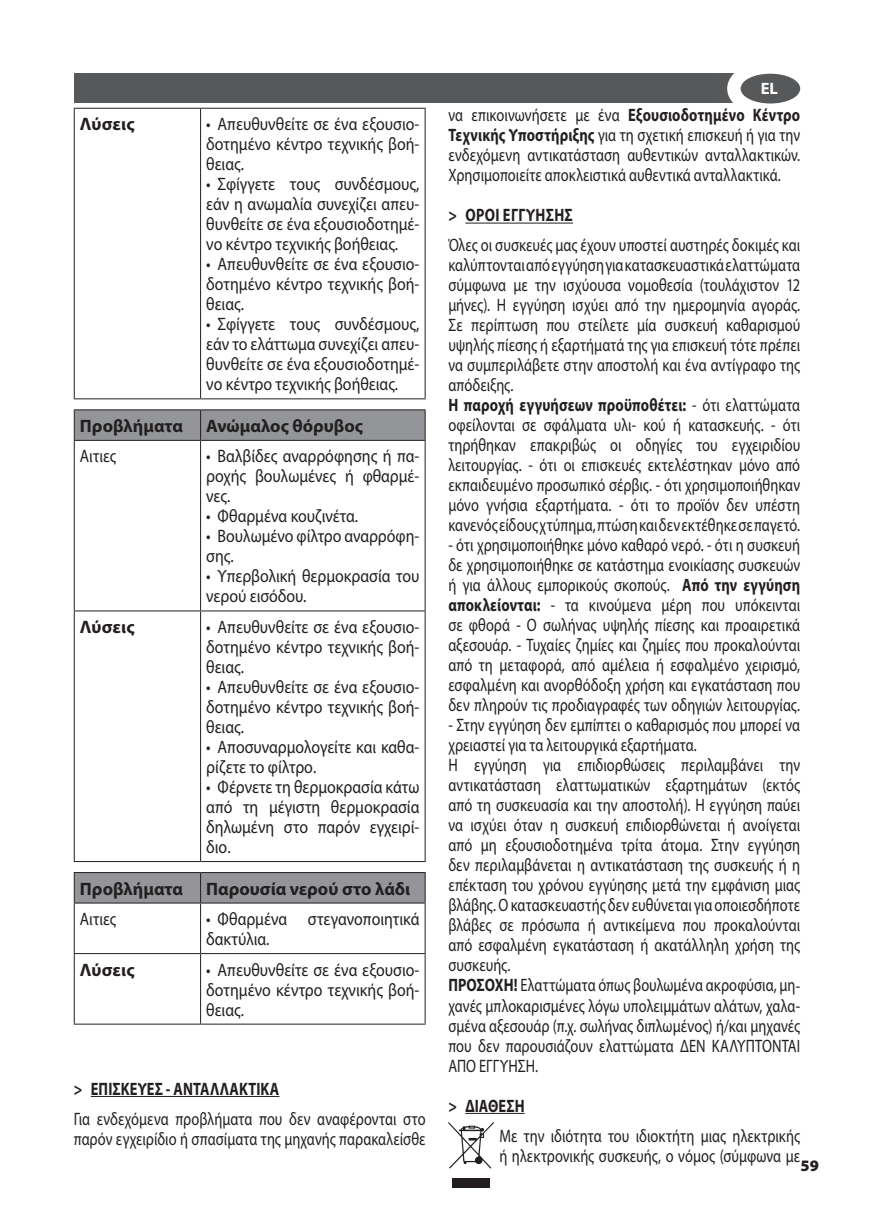
<style>
.page{position:relative;width:874px;height:1225px;background:#fff}
.page>*{position:absolute;margin:0;border:0;box-sizing:border-box;transform-origin:0 0}
.t1{font:18px/20px "Myriad Pro";color:#231f20;scale:.8 1}
.t2{font:18px/20px "Myriad Pro";color:#231f20;text-align:justify;scale:.88 1}
.t3{font:700 18px "Myriad Pro";letter-spacing:.005em;color:#231f20}
.t4{font:700 18px "Myriad Pro";letter-spacing:.005em;color:#231f20;scale:.8 1}
.t5{font:700 18px "Myriad Pro";letter-spacing:.025em;color:#231f20;scale:.8 1}
.t6{font:18px "Myriad Pro";color:#231f20;scale:.85 1}
.t7{font:700 16.4px "Myriad Pro";color:#fff}
.t8{font:900 16px "Myriad Pro";color:#231f20}
.s1{font-weight:700}
</style>
<div class="page">
<div style="left:74px;top:74px;width:666px;height:29px;background:#57585a"></div>
<div style="left:726px;top:60px;width:87px;height:57px;background:#fff;border-radius:50%"></div>
<hr style="left:91px;top:1096px;width:188px;height:1px;background:#231f20">
<hr style="left:74px;top:108px;width:126px;height:1px;background:#231f20">
<hr style="left:74px;top:109px;width:1px;height:289px;background:#231f20">
<hr style="left:200px;top:108px;width:225px;height:1px;background:#231f20">
<hr style="left:200px;top:109px;width:1px;height:289px;background:#231f20">
<hr style="left:424px;top:109px;width:1px;height:289px;background:#231f20">
<hr style="left:74px;top:398px;width:126px;height:1px;background:#231f20">
<hr style="left:200px;top:398px;width:225px;height:1px;background:#231f20">
<div style="left:75px;top:410px;width:349px;height:30px;background:#939598"></div>
<hr style="left:74px;top:410px;width:1px;height:30px;background:#231f20">
<hr style="left:74px;top:409px;width:126px;height:1px;background:#231f20">
<hr style="left:200px;top:410px;width:1px;height:30px;background:#231f20">
<hr style="left:200px;top:409px;width:225px;height:1px;background:#231f20">
<hr style="left:424px;top:410px;width:1px;height:30px;background:#231f20">
<hr style="left:74px;top:441px;width:1px;height:169px;background:#231f20">
<hr style="left:74px;top:440px;width:126px;height:1px;background:#231f20">
<hr style="left:200px;top:441px;width:1px;height:169px;background:#231f20">
<hr style="left:200px;top:440px;width:225px;height:1px;background:#231f20">
<hr style="left:424px;top:441px;width:1px;height:169px;background:#231f20">
<hr style="left:74px;top:610px;width:126px;height:1px;background:#231f20">
<hr style="left:74px;top:611px;width:1px;height:250px;background:#231f20">
<hr style="left:200px;top:610px;width:225px;height:1px;background:#231f20">
<hr style="left:200px;top:611px;width:1px;height:250px;background:#231f20">
<hr style="left:424px;top:611px;width:1px;height:250px;background:#231f20">
<hr style="left:74px;top:861px;width:126px;height:1px;background:#231f20">
<hr style="left:200px;top:861px;width:225px;height:1px;background:#231f20">
<div style="left:74px;top:872px;width:351px;height:30px;background:#939598"></div>
<hr style="left:74px;top:903px;width:1px;height:50px;background:#231f20">
<hr style="left:74px;top:902px;width:126px;height:1px;background:#231f20">
<hr style="left:200px;top:903px;width:1px;height:50px;background:#231f20">
<hr style="left:200px;top:902px;width:225px;height:1px;background:#231f20">
<hr style="left:424px;top:903px;width:1px;height:50px;background:#231f20">
<hr style="left:74px;top:953px;width:126px;height:1px;background:#231f20">
<hr style="left:74px;top:954px;width:1px;height:69px;background:#231f20">
<hr style="left:200px;top:953px;width:225px;height:1px;background:#231f20">
<hr style="left:200px;top:954px;width:1px;height:69px;background:#231f20">
<hr style="left:424px;top:954px;width:1px;height:69px;background:#231f20">
<hr style="left:74px;top:1023px;width:126px;height:1px;background:#231f20">
<hr style="left:200px;top:1023px;width:225px;height:1px;background:#231f20">
<hr style="left:465px;top:223px;width:108px;height:1px;background:#231f20">
<hr style="left:465px;top:1113px;width:59px;height:1px;background:#231f20">
<div style="left:452px;top:1178px;width:37px;height:9px;background:#231f20"></div>
<svg style="left:448px;top:1121px;width:45px;height:47px"></svg>
<div style="left:741px;top:74px;width:58px;height:29px;background:#57585a;border-radius:50%"></div>
<div style="left:740px;top:74px;width:59px;height:29px;border:2px solid #57585a;border-radius:50%"></div>
<p class="t3" style="left:80px;top:114px;width:56px">Λύσεις</p>
<p class="t2" style="left:206px;top:115px;width:244px">• Απευθυνθείτε σε ένα εξουσιο&shy;δοτημένο κέντρο τεχνικής βοή&shy;θειας.</p>
<p class="t2" style="left:206px;top:175px;width:244px">• Σφίγγετε τους συνδέσμους, εάν η ανωμαλία συνεχίζει απευ&shy;θυνθείτε σε ένα εξουσιοδοτημέ&shy;νο κέντρο τεχνικής βοήθειας.</p>
<p class="t2" style="left:206px;top:255px;width:244px">• Απευθυνθείτε σε ένα εξουσιο&shy;δοτημένο κέντρο τεχνικής βοή&shy;θειας.</p>
<p class="t2" style="left:206px;top:315px;width:244px">• Σφίγγετε τους συνδέσμους, εάν το ελάττωμα συνεχίζει απευ&shy;θυνθείτε σε ένα εξουσιοδοτημέ&shy;νο κέντρο τεχνικής βοήθειας.</p>
<p class="t3" style="left:80px;top:416px;width:104px">Προβλήματα</p>
<p class="t3" style="left:206px;top:416px;width:158px">Ανώμαλος θόρυβος</p>
<p class="t6" style="left:80px;top:447px;width:44px">Αιτιες</p>
<p class="t2" style="left:206px;top:447px;width:244px">• Βαλβίδες αναρρόφησης ή πα&shy;ροχής βουλωμένες ή φθαρμέ&shy;νες.</p>
<p class="t2" style="left:206px;top:507px;width:174px">• Φθαρμένα κουζινέτα.</p>
<p class="t2" style="left:206px;top:527px;width:244px">• Βουλωμένο φίλτρο αναρρόφη&shy;σης.</p>
<p class="t2" style="left:206px;top:567px;width:244px">• Υπερβολική θερμοκρασία του νερού εισόδου.</p>
<p class="t3" style="left:80px;top:617px;width:56px">Λύσεις</p>
<p class="t2" style="left:206px;top:617px;width:244px">• Απευθυνθείτε σε ένα εξουσιο&shy;δοτημένο κέντρο τεχνικής βοή&shy;θειας.</p>
<p class="t2" style="left:206px;top:677px;width:244px">• Απευθυνθείτε σε ένα εξουσιο&shy;δοτημένο κέντρο τεχνικής βοή&shy;θειας.</p>
<p class="t2" style="left:206px;top:737px;width:244px">• Αποσυναρμολογείτε και καθα&shy;ρίζετε το φίλτρο.</p>
<p class="t2" style="left:206px;top:777px;width:244px">• Φέρνετε τη θερμοκρασία κάτω από τη μέγιστη θερμοκρασία δηλωμένη στο παρόν εγχειρί&shy;διο.</p>
<p class="t3" style="left:80px;top:878px;width:104px">Προβλήματα</p>
<p class="t3" style="left:206px;top:878px;width:205px">Παρουσία νερού στο λάδι</p>
<p class="t6" style="left:80px;top:910px;width:44px">Αιτιες</p>
<p class="t2" style="left:206px;top:909px;width:244px">• Φθαρμένα στεγανοποιητικά δακτύλια.</p>
<p class="t3" style="left:80px;top:959px;width:56px">Λύσεις</p>
<p class="t2" style="left:206px;top:960px;width:244px">• Απευθυνθείτε σε ένα εξουσιο&shy;δοτημένο κέντρο τεχνικής βοή&shy;θειας.</p>
<p class="t4" style="left:74px;top:1078px;width:258px">&gt; ΕΠΙΣΚΕΥΕΣ - ΑΝΤΑΛΛΑΚΤΙΚΑ</p>
<p class="t1" style="left:74px;top:1109px;width:441px">Για ενδεχόμενα προβλήματα που δεν αναφέρονται στο παρόν εγχειρίδιο ή σπασίματα της μηχανής παρακαλείσθε</p>
<p class="t7" style="left:760px;top:79px;width:19px">EL</p>
<p class="t1" style="left:448px;top:106px;width:441px;text-align:justify">να επικοινωνήσετε με ένα <span class="s1">Εξουσιοδοτημένο Κέντρο Τεχνικής Υποστήριξης</span> για τη σχετική επισκευή ή για την ενδεχόμενη αντικατάσταση αυθεντικών ανταλλακτικών.<br>Χρησιμοποιείτε αποκλειστικά αυθεντικά ανταλλακτικά.</p>
<p class="t5" style="left:448px;top:205px;width:157px">&gt; ΟΡΟΙ ΕΓΓΥΗΣΗΣ</p>
<p class="t1" style="left:448px;top:236px;width:441px">Όλες οι συσκευές μας έχουν υποστεί αυστηρές δοκιμές και καλύπτονται από εγγύηση για κατασκευαστικά ελαττώματα σύμφωνα με την ισχύουσα νομοθεσία (τουλάχιστον 12 μήνες). Η εγγύηση ισχύει από την ημερομηνία αγοράς.<br>Σε περίπτωση που στείλετε μία συσκευή καθαρισμού υψηλής πίεσης ή εξαρτήματά της για επισκευή τότε πρέπει να συμπεριλάβετε στην αποστολή και ένα αντίγραφο της απόδειξης.<br><span class="s1">Η παροχή εγγυήσεων προϋποθέτει:</span> - ότι ελαττώματα οφείλονται σε σφάλματα υλι- κού ή κατασκευής. - ότι τηρήθηκαν επακριβώς οι οδηγίες του εγχειριδίου λειτουργίας. - ότι οι επισκευές εκτελέστηκαν μόνο από εκπαιδευμένο προσωπικό σέρβις. - ότι χρησιμοποιήθηκαν μόνο γνήσια εξαρτήματα. - ότι το προϊόν δεν υπέστη κανενός είδους χτύπημα, πτώση και δεν εκτέθηκε σε παγετό.</p>
<p class="t1" style="left:448px;top:536px;width:441px;text-align:justify">- ότι χρησιμοποιήθηκε μόνο καθαρό νερό. - ότι η συσκευή δε χρησιμοποιήθηκε σε κατάστημα ενοικίασης συσκευών ή για άλλους εμπορικούς σκοπούς. <span class="s1">Από την εγγύηση αποκλείονται:</span> - τα κινούμενα μέρη που υπόκεινται σε φθορά - Ο σωλήνας υψηλής πίεσης και προαιρετικά αξεσουάρ. - Τυχαίες ζημίες και ζημίες που προκαλούνται από τη μεταφορά, από αμέλεια ή εσφαλμένο χειρισμό, εσφαλμένη και ανορθόδοξη χρήση και εγκατάσταση που δεν πληρούν τις προδιαγραφές των οδηγιών λειτουργίας.</p>
<p class="t1" style="left:448px;top:716px;width:441px">- Στην εγγύηση δεν εμπίπτει ο καθαρισμός που μπορεί να χρειαστεί για τα λειτουργικά εξαρτήματα.<br>Η εγγύηση για επιδιορθώσεις περιλαμβάνει την αντικατάσταση ελαττωματικών εξαρτημάτων (εκτός από τη συσκευασία και την αποστολή). Η εγγύηση παύει να ισχύει όταν η συσκευή επιδιορθώνεται ή ανοίγεται από μη εξουσιοδοτημένα τρίτα άτομα. Στην εγγύηση δεν περιλαμβάνεται η αντικατάσταση της συσκευής ή η επέκταση του χρόνου εγγύησης μετά την εμφάνιση μιας βλάβης. Ο κατασκευαστής δεν ευθύνεται για οποιεσδήποτε βλάβες σε πρόσωπα ή αντικείμενα που προκαλούνται από εσφαλμένη εγκατάσταση ή ακατάλληλη χρήση της συσκευής.<br><span class="s1">ΠΡΟΣΟΧΗ!</span> Ελαττώματα όπως βουλωμένα ακροφύσια, μη&shy;χανές μπλοκαρισμένες λόγω υπολειμμάτων αλάτων, χαλα&shy;σμένα αξεσουάρ (π.χ. σωλήνας διπλωμένος) ή/και μηχανές που δεν παρουσιάζουν ελαττώματα ΔΕΝ ΚΑΛΥΠΤΟΝΤΑΙ ΑΠΟ ΕΓΓΥΗΣΗ.</p>
<p class="t4" style="left:448px;top:1095px;width:97px">&gt; ΔΙΑΘΕΣΗ</p>
<p class="t1" style="left:499px;top:1126px;width:377px">Με την ιδιότητα του ιδιοκτήτη μιας ηλεκτρικής ή ηλεκτρονικής συσκευής, ο νόμος (σύμφωνα με</p>
<p class="t8" style="left:800px;top:1155px;width:20px">59</p>
</div>
